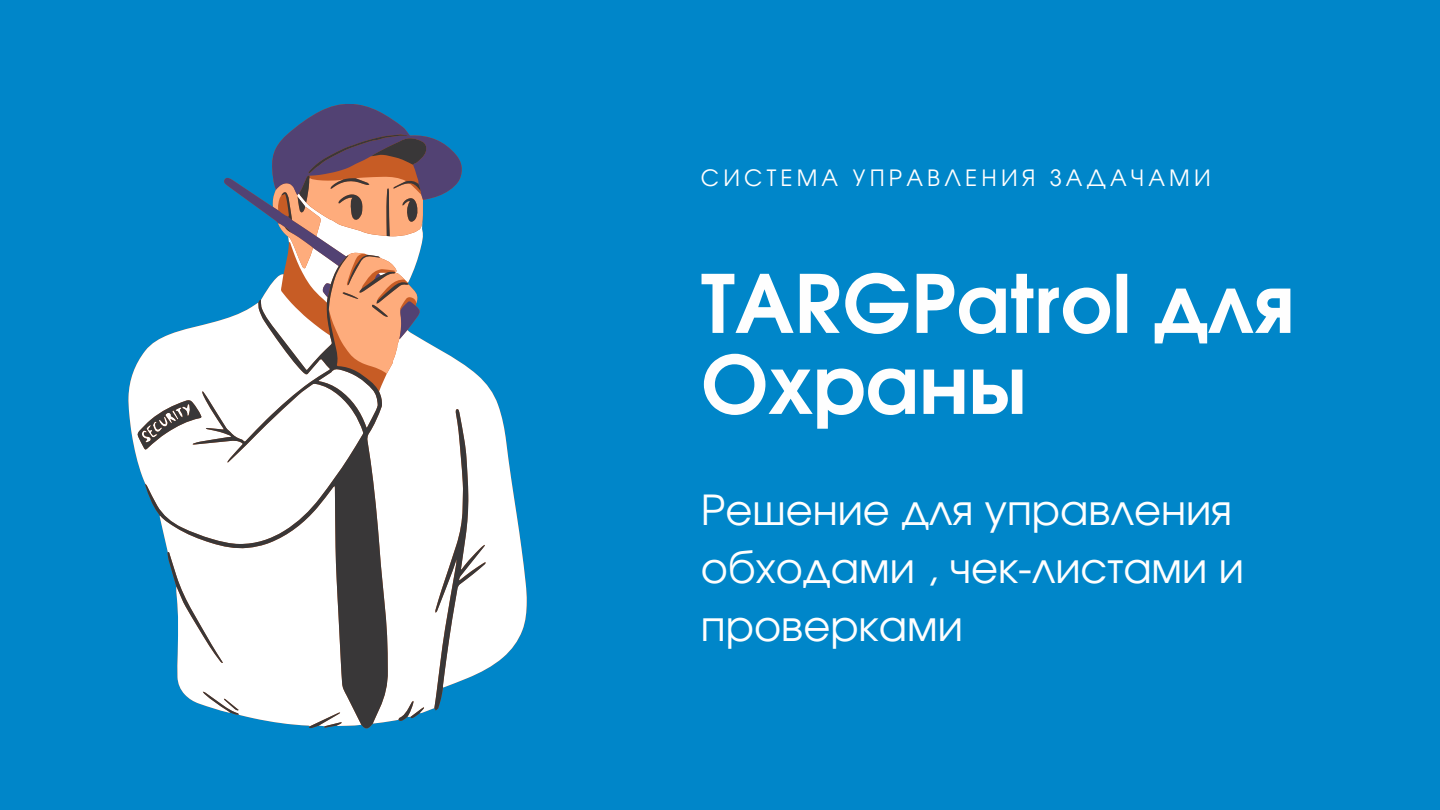
<style>
.page{position:relative;width:1440px;height:810px;background:#0086c9}
.page>*{position:absolute;margin:0;border:0;box-sizing:border-box;transform-origin:0 0}
.t1{font:700 80px/81px "Evolventa";color:#fefefe}
.t2{font:41.5px/57.8px "Evolventa";color:#fefefe}
.t3{font:22.5px "Evolventa";letter-spacing:.185em;color:#fefefe}
</style>
<div class="page">
<svg style="left:486px;top:384px;width:41px;height:285px;fill:#fff"></svg>
<svg style="left:128px;top:362px;width:10px;height:101px"></svg>
<svg style="left:138px;top:103px;width:348px;height:625px"></svg>
<p class="t3" style="left:701px;top:168px;width:511px">СИСТЕМА УПРАВЛЕНИЯ ЗАДАЧАМИ</p>
<p class="t1" style="left:701px;top:268px;width:595px">TARGPatrol для<br>Охраны</p>
<h1 class="t2" style="left:701px;top:484px;width:545px">Решение для управления обходами , чек-листами и проверками</h1>
</div>
